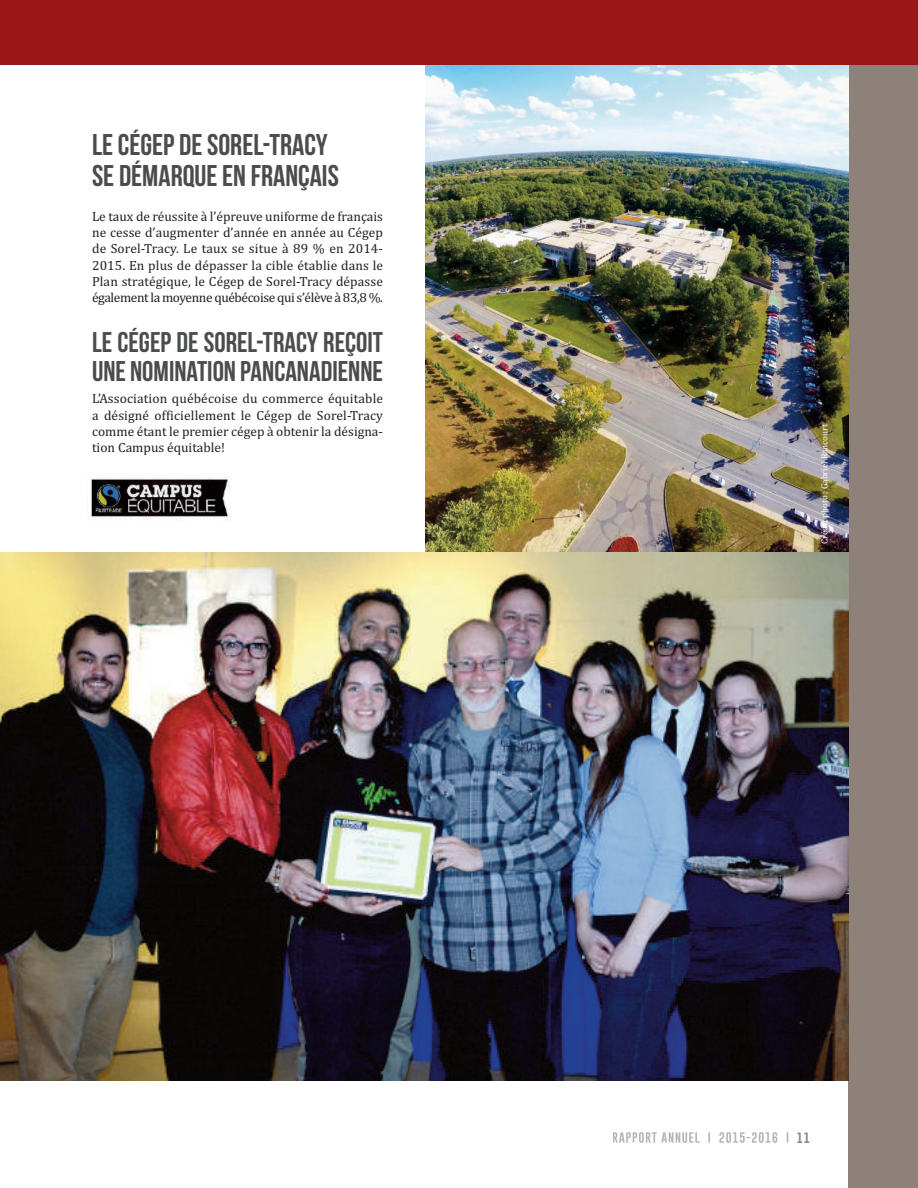
<style>
.page{position:relative;width:918px;height:1188px;background:#fff}
.page>*{position:absolute;margin:0;border:0;box-sizing:border-box;transform-origin:0 0}
.t1{font:30px/31.5px "Bebas Neue";color:#4b4c4d}
.t2{font:28.5px/29.7px "Bebas Neue";color:#4b4c4d}
.t3{font:13.5px/16.2px "Cambria";color:#231f20;text-align:justify}
.t4{font:10.8px "Gobold";color:#8e817a;scale:1.11 1}
.t5{font:9px "Cambria";color:#fff}
</style>
<div class="page">
<div style="left:848px;top:22px;width:70px;height:1166px;background:#8e817a"></div>
<div style="left:0;top:0;width:918px;height:65px;background:#9b1716"></div>
<hr style="left:0;top:593px;width:1px;height:595px;background:#e2dedb">
<hr style="left:0;top:0;width:1px;height:65px;background:#4b4c4d">
<svg style="left:613px;top:1132px;width:144px;height:11px"></svg>
<img style="left:425px;top:65px;width:423px;height:487px">
<img style="left:90px;top:476px;width:141px;height:45px">
<img style="left:0;top:552px;width:848px;height:529px">
<h1 class="t1" style="left:92px;top:129px;width:248px">LECÉGEP DESOREL-TRACY<br>SE DÉMARQUEEN FRANÇAIS</h1>
<p class="t3" style="left:92px;top:208px;width:292px">Le taux de réussite à l’épreuve uniforme de français ne cesse d’augmenter d’année en année au Cégep de Sorel-Tracy. Le taux se situe à 89 % en 2014- 2015. En plus de dépasser la cible établie dans le Plan stratégique, le Cégep de Sorel-Tracy dépasse également la moyenne québécoise qui s’élève à 83,8 %.</p>
<h2 class="t2" style="left:92px;top:327px;width:292px">LE CÉGEP DE SOREL-TRACY REÇOIT<br>UNE NOMINATION PANCANADIENNE</h2>
<p class="t3" style="left:92px;top:391px;width:292px">L’Association québécoise du commerce équitable a désigné officiellement le Cégep de Sorel-Tracy comme étant le premier cégep à obtenir la désigna&shy;tion Campus équitable!</p>
<p class="t5" style="left:819px;top:544px;width:121px;rotate:-90deg">Crédit photo : Gabriel Rancourt</p>
<p class="t4" style="left:797px;top:1133px;width:13px">11</p>
</div>
